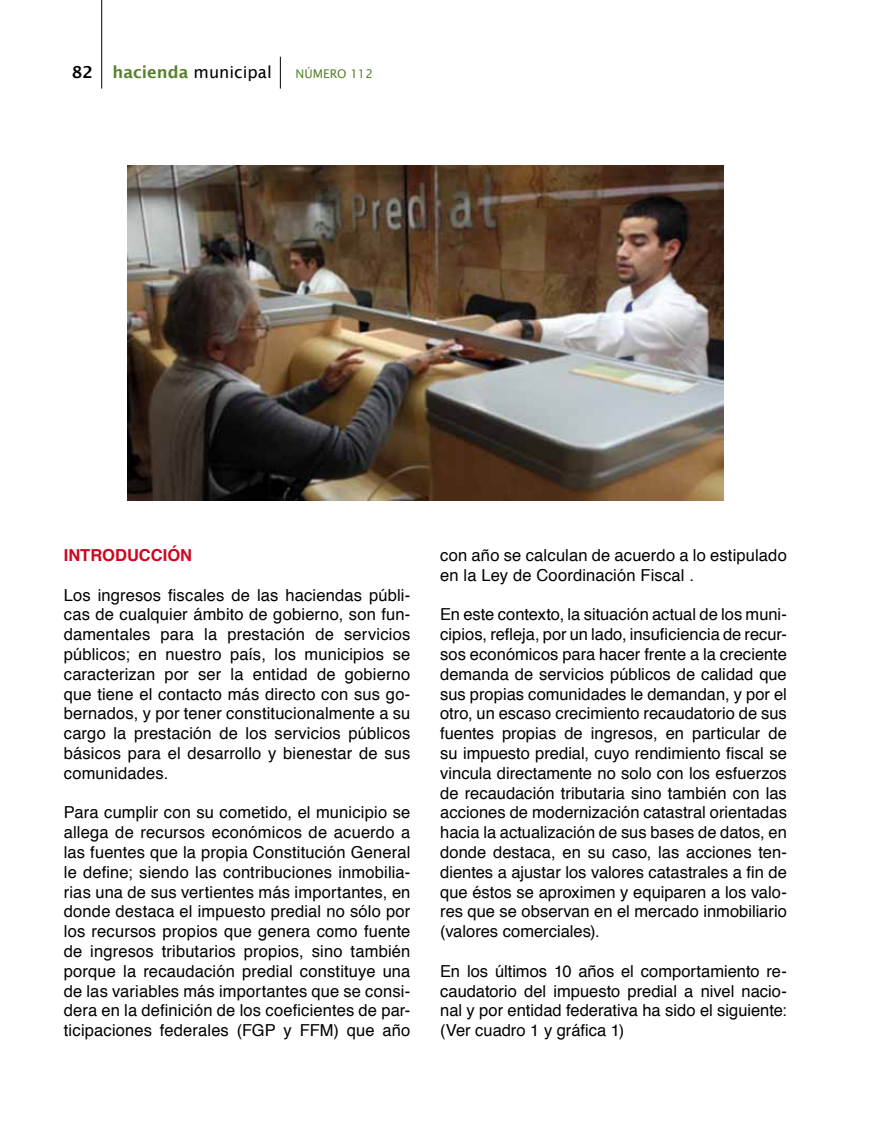
<style>
.page{position:relative;width:872px;height:1127px;background:#fff}
.page>*{position:absolute;margin:0;border:0;box-sizing:border-box;transform-origin:0 0}
.t1{font:16.5px/19.8px "Helvetica";letter-spacing:.005em;color:#000;text-align:justify}
.t2{font:16.5px "Lucida Sans";color:#000}
.t3{font:700 16.5px "Helvetica";color:#cd071e}
.t4{font:12px "Lucida Sans";color:#558128}
.s1{font-weight:600}
.s2{font-weight:600;color:#558128}
</style>
<div class="page">
<img style="left:127px;top:166px;width:596px;height:335px">
<hr style="left:101px;top:0;width:1px;height:89px;background:#000">
<hr style="left:280px;top:57px;width:1px;height:32px;background:#000">
<p class="t2" style="left:72px;top:62px;width:201px"><span class="s1">82</span> <span class="s2">hacienda</span> municipal</p>
<p class="t4" style="left:296px;top:67px;width:79px">NÚMERO 112</p>
<p class="t3" style="left:64px;top:542px;width:17px">INTRODUCCIÓN</p>
<p class="t1" style="left:64px;top:585px;width:348px">Los ingresos fiscales de las haciendas públi&shy;cas de cualquier ámbito de gobierno, son fun&shy;damentales para la prestación de servicios públicos; en nuestro país, los municipios se caracterizan por ser la entidad de gobierno que tiene el contacto más directo con sus go&shy;bernados, y por tener constitucionalmente a su cargo la prestación de los servicios públicos básicos para el desarrollo y bienestar de sus comunidades.</p>
<p class="t1" style="left:64px;top:803px;width:348px">Para cumplir con su cometido, el municipio se allega de recursos económicos de acuerdo a las fuentes que la propia Constitución General le define; siendo las contribuciones inmobilia&shy;rias una de sus vertientes más importantes, en donde destaca el impuesto predial no sólo por los recursos propios que genera como fuente de ingresos tributarios propios, sino también porque la recaudación predial constituye una de las variables más importantes que se consi&shy;dera en la definición de los coeficientes de par&shy;ticipaciones federales (FGP y FFM) que año</p>
<p class="t1" style="left:440px;top:546px;width:348px">con año se calculan de acuerdo a lo estipulado en la Ley de Coordinación Fiscal .</p>
<p class="t1" style="left:440px;top:605px;width:348px">En este contexto, la situación actual de los muni&shy;cipios, refleja, por un lado, insuficiencia de recur&shy;sos económicos para hacer frente a la creciente demanda de servicios públicos de calidad que sus propias comunidades le demandan, y por el otro, un escaso crecimiento recaudatorio de sus fuentes propias de ingresos, en particular de su impuesto predial, cuyo rendimiento fiscal se vincula directamente no solo con los esfuerzos de recaudación tributaria sino también con las acciones de modernización catastral orientadas hacia la actualización de sus bases de datos, en donde destaca, en su caso, las acciones ten&shy;dientes a ajustar los valores catastrales a fin de que éstos se aproximen y equiparen a los valo&shy;res que se observan en el mercado inmobiliario (valores comerciales).</p>
<p class="t1" style="left:440px;top:961px;width:348px">En los últimos 10 años el comportamiento re&shy;caudatorio del impuesto predial a nivel nacio&shy;nal y por entidad federativa ha sido el siguiente: (Ver cuadro 1 y gráfica 1)</p>
</div>
